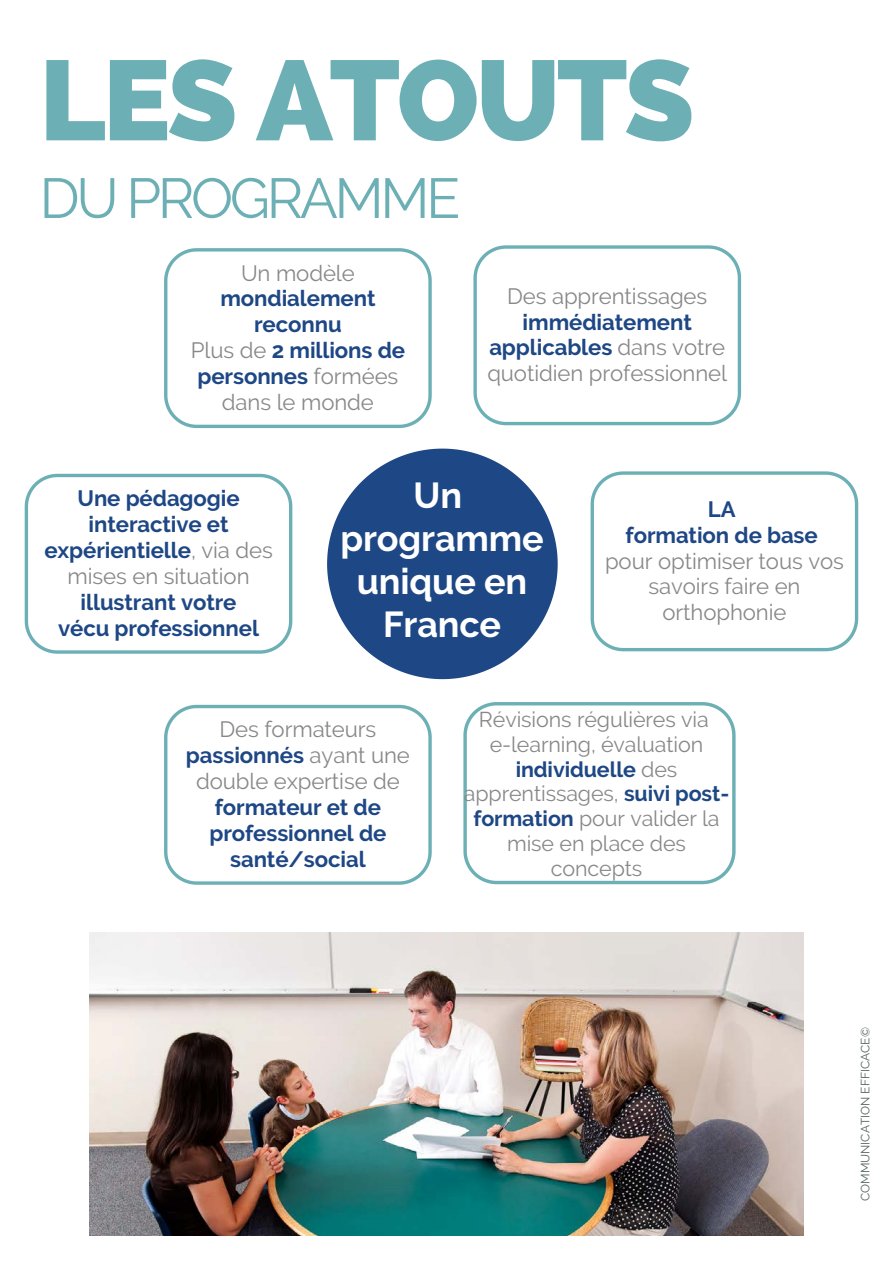
<style>
.page{position:relative;width:893px;height:1264px;background:#fff}
.page>*{position:absolute;margin:0;border:0;box-sizing:border-box;transform-origin:0 0}
.t1{font:800 113.1px "Raleway";letter-spacing:-.025em;color:#6cb0b6}
.t2{font:56.1px "Raleway";letter-spacing:-.06em;color:#6cb0b6}
.t3{font:700 36px/42.8px "Raleway";letter-spacing:-.005em;color:#fff;text-align:center}
.t4{font:700 22.2px/25.8px "Raleway";letter-spacing:-.005em;color:#1e4785;text-align:center}
.t5{font:22.2px/25.8px "Raleway";letter-spacing:-.005em;color:#898889;text-align:center}
.t6{font:21.45px/24.8px "Raleway";letter-spacing:-.005em;color:#898889;text-align:center}
.t7{font:12px "Raleway";color:#556262}
.s1{font-weight:400;color:#898889}
.s2{font-weight:700;color:#1e4785}
</style>
<div class="page">
<svg style="left:327px;top:448px;width:230px;height:231px;fill:#1e4785"></svg>
<svg style="left:25px;top:474px;width:267px;height:179px"></svg>
<svg style="left:164px;top:248px;width:267px;height:180px"></svg>
<svg style="left:473px;top:245px;width:268px;height:180px"></svg>
<svg style="left:164px;top:704px;width:267px;height:180px"></svg>
<svg style="left:463px;top:702px;width:272px;height:182px"></svg>
<svg style="left:590px;top:471px;width:268px;height:180px"></svg>
<img style="left:89px;top:932px;width:714px;height:303px">
<h1 class="t1" style="left:40px;top:34px;width:656px">LES ATOUTS</h1>
<h2 class="t2" style="left:40px;top:165px;width:422px">DU PROGRAMME</h2>
<p class="t5" style="left:241px;top:260px;width:115px">Un modèle</p>
<p class="t4" style="left:191px;top:286px;width:216px">mondialement reconnu<br><span class="s1">Plus de</span> 2 millions de personnes <span class="s1">formées dans le monde</span></p>
<p class="t5" style="left:507px;top:283px;width:202px">Des apprentissages</p>
<p class="t5" style="left:487px;top:309px;width:241px"><span class="s2">immédiatement applicables</span> dans votre quotidien professionnel</p>
<p class="t4" style="left:44px;top:485px;width:230px">Une pédagogie interactive et expérientielle<span class="s1">, via des mises en situation</span></p>
<p class="t4" style="left:58px;top:589px;width:202px">illustrant votre vécu professionnel</p>
<h3 class="t3" style="left:340px;top:474px;width:205px">Un programme unique en<br>France</h3>
<p class="t4" style="left:625px;top:496px;width:194px">LA<br>formation de base</p>
<p class="t5" style="left:605px;top:548px;width:240px">pour optimiser tous vos savoirs faire en orthophonie</p>
<p class="t5" style="left:186px;top:716px;width:225px">Des formateurs <span class="s2">passionnés</span> ayant une double expertise de</p>
<p class="t4" style="left:209px;top:794px;width:179px">formateur et de professionnel de santé/social</p>
<p class="t6" style="left:464px;top:707px;width:267px">Révisions régulières via e-learning, évaluation <span class="s2">individuelle</span> des apprentissages, <span class="s2">suivi post&shy;formation</span> pour valider la mise en place des concepts</p>
<p class="t7" style="left:858px;top:1201px;width:175px;rotate:-90deg">COMMUNICATION EFFICACE©️</p>
</div>
